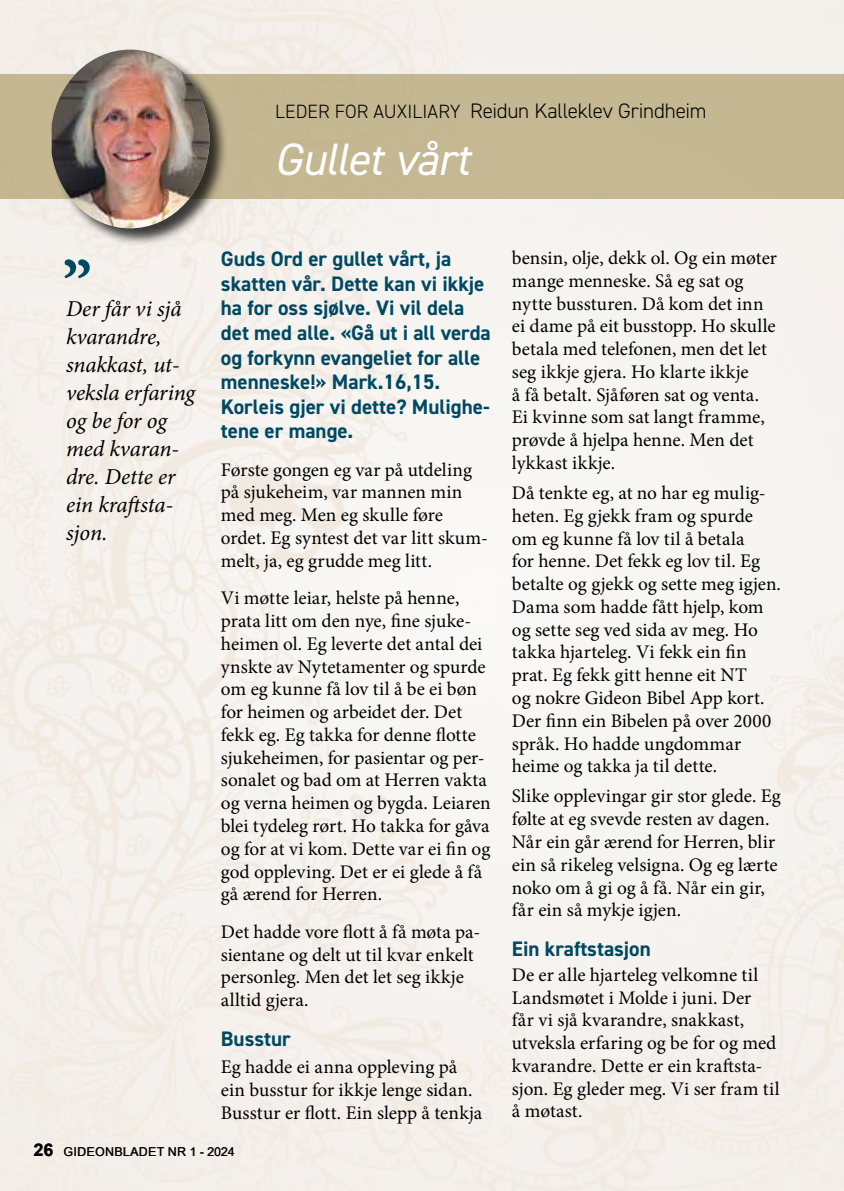
<style>
.page{position:relative;width:844px;height:1191px;background:#fff}
.page>*{position:absolute;margin:0;border:0;box-sizing:border-box;transform-origin:0 0}
.t1{font:700 66.5px "Minion Pro";color:#004963}
.t2{font:italic 45.5px "DIN2014";letter-spacing:-.015em;color:#fff}
.t3{font:italic 22.75px/28px "Minion Pro";letter-spacing:-.01em;color:#000}
.t4{font:700 21px/24.5px "DIN2014";color:#004963}
.t5{font:300 21px "DIN2014";letter-spacing:-.015em;color:#000}
.t6{font:19.25px/22.8px "Minion Pro";color:#000}
.t7{font:12.25px "Arial";letter-spacing:.035em;color:#000}
.s1{font-size:19.25px}
.s2{font-weight:700;font-size:17.5px}
</style>
<div class="page">
<div style="left:0;top:74px;width:843px;height:124px;background:#c4b892"></div>
<div style="left:50px;top:49px;width:178px;height:198px;background:#000;opacity:.75"></div>
<img style="left:52px;top:50px;width:157px;height:178px">
<hr style="left:843px;top:74px;width:1px;height:124px;background:#af9e69">
<p class="t5" style="left:275px;top:98px;width:432px"><span class="s1">LEDER FOR AUXILIARY</span> Reidun Kalleklev Grindheim</p>
<h2 class="t2" style="left:274px;top:131px;width:197px">Gullet vårt</h2>
<h1 class="t1" style="left:62px;top:238px;width:31px">”</h1>
<p class="t3" style="left:66px;top:295px;width:130px">Der får vi sjå kvarandre, snakkast, ut&shy;veksla erfaring og be for og med kvaran&shy;dre. Dette er ein kraftsta&shy;sjon.</p>
<p class="t4" style="left:221px;top:247px;width:271px">Guds Ord er gullet vårt, ja skatten vår. Dette kan vi ikkje ha for oss sjølve. Vi vil dela det med alle. «Gå ut i all verda og forkynn evangeliet for alle menneske!» Mark.16,15.<br>Korleis gjer vi dette? Mulighe&shy;tene er mange.</p>
<p class="t6" style="left:221px;top:458px;width:268px">Første gongen eg var på utdeling på sjukeheim, var mannen min med meg. Men eg skulle føre ordet. Eg syntest det var litt skum&shy;melt, ja, eg grudde meg litt.</p>
<p class="t6" style="left:221px;top:587px;width:271px">Vi møtte leiar, helste på henne, prata litt om den nye, fine sjuke&shy;heimen ol. Eg leverte det antal dei ynskte av Nytetamenter og spurde om eg kunne få lov til å be ei bøn for heimen og arbeidet der. Det fekk eg. Eg takka for denne flotte sjukeheimen, for pasientar og per&shy;sonalet og bad om at Herren vakta og verna heimen og bygda. Leiaren blei tydeleg rørt. Ho takka for gåva og for at vi kom. Dette var ei fin og god oppleving. Det er ei glede å få gå ærend for Herren.</p>
<p class="t6" style="left:221px;top:920px;width:261px">Det hadde vore flott å få møta pa&shy;sientane og delt ut til kvar enkelt personleg. Men det let seg ikkje alltid gjera.</p>
<p class="t4" style="left:221px;top:1025px;width:71px">Busstur</p>
<p class="t6" style="left:221px;top:1055px;width:263px">Eg hadde ei anna oppleving på ein busstur for ikkje lenge sidan.<br>Busstur er flott. Ein slepp å tenkja</p>
<p class="t7" style="left:34px;top:1143px;width:202px"><span class="s2">26</span> GIDEONBLADET NR 1 - 2024</p>
<p class="t6" style="left:512px;top:247px;width:266px">bensin, olje, dekk ol. Og ein møter mange menneske. Så eg sat og nytte bussturen. Då kom det inn ei dame på eit busstopp. Ho skulle betala med telefonen, men det let seg ikkje gjera. Ho klarte ikkje<br>å få betalt. Sjåføren sat og venta.<br>Ei kvinne som sat langt framme, prøvde å hjelpa henne. Men det lykkast ikkje.</p>
<p class="t6" style="left:512px;top:482px;width:270px">Då tenkte eg, at no har eg mulig&shy;heten. Eg gjekk fram og spurde om eg kunne få lov til å betala<br>for henne. Det fekk eg lov til. Eg betalte og gjekk og sette meg igjen.<br>Dama som hadde fått hjelp, kom og sette seg ved sida av meg. Ho takka hjarteleg. Vi fekk ein fin prat. Eg fekk gitt henne eit NT<br>og nokre Gideon Bibel App kort.<br>Der finn ein Bibelen på over 2000 språk. Ho hadde ungdommar heime og takka ja til dette.</p>
<p class="t6" style="left:512px;top:785px;width:270px">Slike opplevingar gir stor glede. Eg følte at eg svevde resten av dagen.<br>Når ein går ærend for Herren, blir ein så rikeleg velsigna. Og eg lærte noko om å gi og å få. Når ein gir, får ein så mykje igjen.</p>
<p class="t4" style="left:512px;top:936px;width:140px">Ein kraftstasjon</p>
<p class="t6" style="left:512px;top:963px;width:269px">De er alle hjarteleg velkomne til<br>Landsmøtet i Molde i juni. Der<br>får vi sjå kvarandre, snakkast, utveksla erfaring og be for og med kvarandre. Dette er ein kraftsta&shy;sjon. Eg gleder meg. Vi ser fram til å møtast.</p>
</div>
